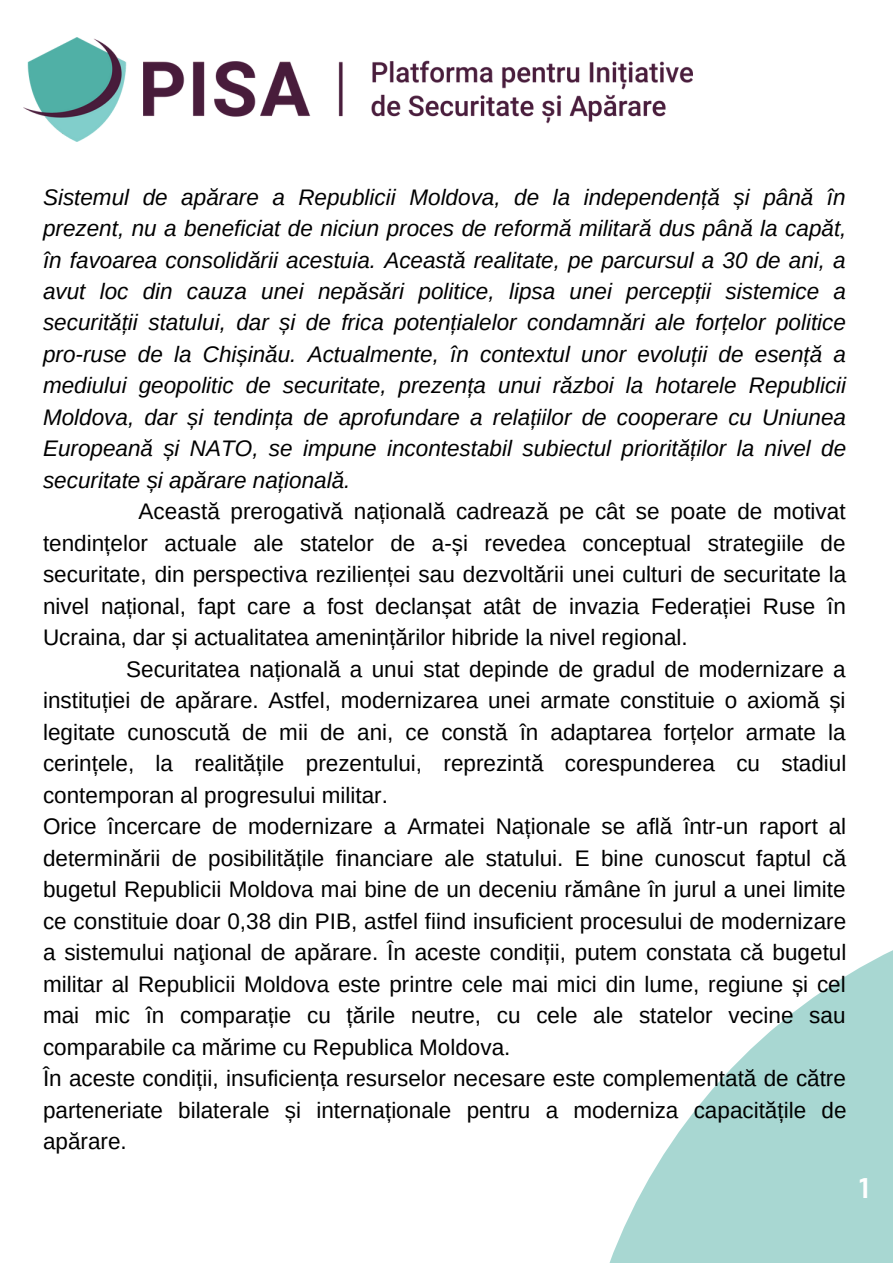
<style>
.page{position:relative;width:893px;height:1264px;background:#fff}
.page>*{position:absolute;margin:0;border:0;box-sizing:border-box;transform-origin:0 0}
.t1{font:700 30px "Codec Pro";color:#fff}
.t2{font:22.5px/31.5px "Arimo";color:#000;text-align:justify}
.t3{font:italic 22.5px/31.5px "Arimo";color:#000;text-align:justify}
</style>
<div class="page">
<img style="left:23px;top:38px;width:669px;height:103px">
<svg style="left:610px;top:950px;width:282px;height:312px;fill:#a8d7d2"></svg>
<p class="t3" style="left:43px;top:181px;width:804px">Sistemul de apărare a Republicii Moldova, de la independență și până în prezent, nu a beneficiat de niciun proces de reformă militară dus până la capăt, în favoarea consolidării acestuia. Această realitate, pe parcursul a 30 de ani, a avut loc din cauza unei nepăsări politice, lipsa unei percepții sistemice a securității statului, dar și de frica potențialelor condamnări ale forțelor politice pro-ruse de la Chișinău. Actualmente, în contextul unor evoluții de esență a mediului geopolitic de securitate, prezența unui război la hotarele Republicii Moldova, dar și tendința de aprofundare a relațiilor de cooperare cu Uniunea Europeană și NATO, se impune incontestabil subiectul priorităților la nivel de securitate și apărare națională.</p>
<p class="t2" style="left:43px;top:496px;width:804px;text-indent:96px">Această prerogativă națională cadrează pe cât se poate de motivat tendințelor actuale ale statelor de a-și revedea conceptual strategiile de securitate, din perspectiva rezilienței sau dezvoltării unei culturi de securitate la nivel național, fapt care a fost declanșat atât de invazia Federației Ruse în Ucraina, dar și actualitatea amenințărilor hibride la nivel regional.</p>
<p class="t2" style="left:43px;top:653px;width:805px;text-align:left;text-indent:83px">Securitatea națională a unui stat depinde de gradul de modernizare a instituției de apărare. Astfel, modernizarea unei armate constituie o axiomă și legitate cunoscută de mii de ani, ce constă în adaptarea forțelor armate la cerințele, la realitățile prezentului, reprezintă corespunderea cu stadiul contemporan al progresului militar.<br>Orice încercare de modernizare a Armatei Naționale se află într-un raport al determinării de posibilitățile financiare ale statului. E bine cunoscut faptul că bugetul Republicii Moldova mai bine de un deceniu rămâne în jurul a unei limite ce constituie doar 0,38 din PIB, astfel fiind insuficient procesului de modernizare a sistemului naţional de apărare. În aceste condiții, putem constata că bugetul militar al Republicii Moldova este printre cele mai mici din lume, regiune și cel mai mic în comparație cu țările neutre, cu cele ale statelor vecine sau comparabile ca mărime cu Republica Moldova.<br>În aceste condiții, insuficiența resurselor necesare este complementată de către parteneriate bilaterale și internaționale pentru a moderniza capacitățile de apărare.</p>
<h1 class="t1" style="left:859px;top:1177px;width:12px">1</h1>
</div>
